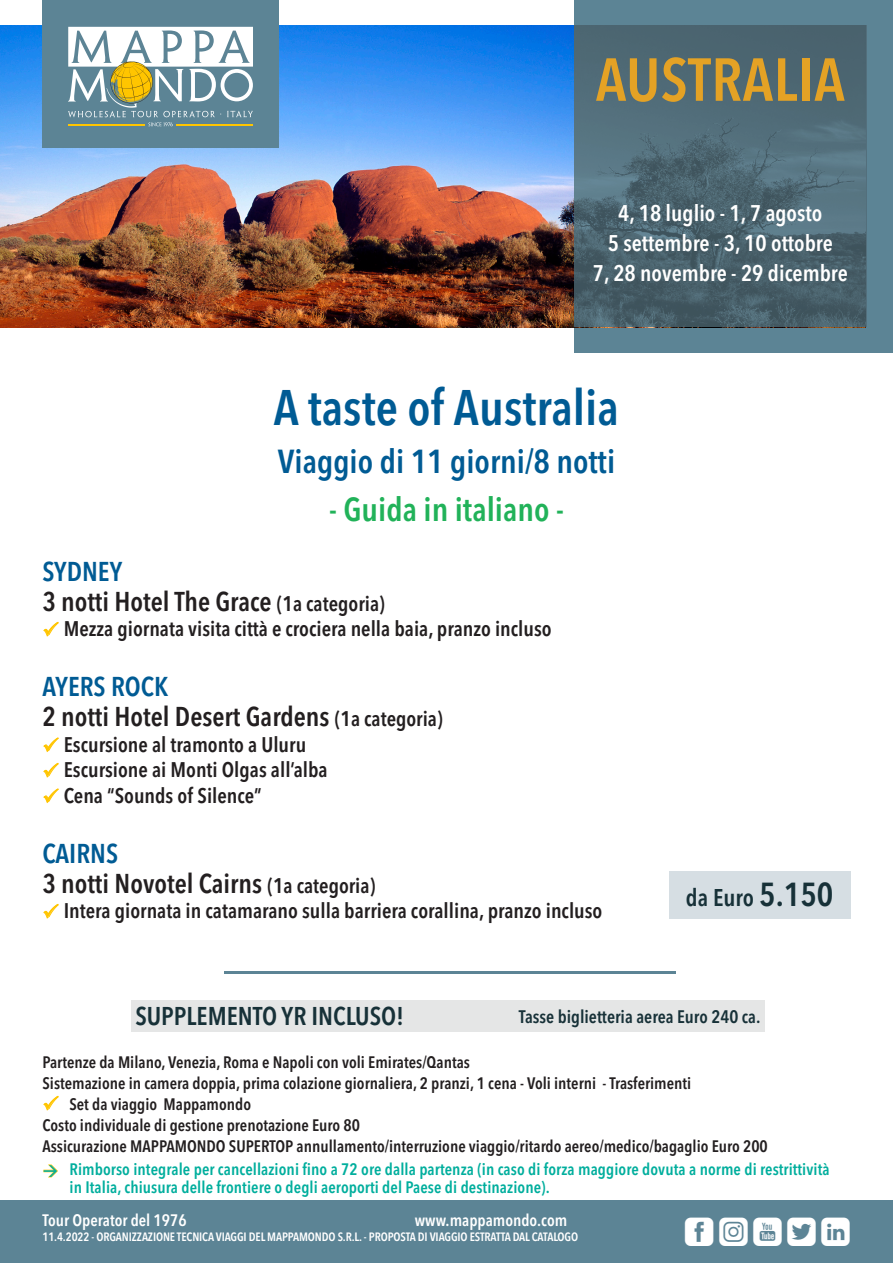
<style>
.page{position:relative;width:893px;height:1263px;background:#fff}
.page>*{position:absolute;margin:0;border:0;box-sizing:border-box;transform-origin:0 0}
.t1{font:600 condensed 60px "Avenir Next LT Pro";letter-spacing:.01em;color:#e4a225}
.t2{font:600 condensed 49.5px "Avenir Next LT Pro";color:#005b94}
.t3{font:36px "Mappamondoutil";letter-spacing:.125em;color:#fff}
.t4{font:600 condensed 33px "Avenir Next LT Pro";color:#005b94}
.t5{font:600 condensed 33px "Avenir Next LT Pro";color:#21b259}
.t6{font:600 condensed 27px "Avenir Next LT Pro";color:#231f20}
.t7{font:600 condensed 27px "Avenir Next LT Pro";color:#005b94}
.t8{font:600 condensed 25.5px "Avenir Next LT Pro";color:#173138}
.t9{font:600 condensed 24px "Avenir Next LT Pro";color:#173138}
.t10{font:600 condensed 22.5px "Avenir Next LT Pro";color:#fff}
.t11{font:600 condensed 21px "Avenir Next LT Pro";color:#231f20}
.t12{font:600 condensed 18px "Avenir Next LT Pro";color:#173138}
.t13{font:600 condensed 16.5px "Avenir Next LT Pro";color:#231f20}
.t14{font:600 condensed 16.5px/18px "Avenir Next LT Pro";letter-spacing:.005em;color:#00ae9d}
.t15{font:600 condensed 16.5px "Avenir Next LT Pro";color:#fff}
.t16{font:600 condensed 12px "Avenir Next LT Pro";letter-spacing:-.01em;color:#fff}
.s1{font-size:21px}
.s2{font-size:33px}
</style>
<div class="page">
<div style="left:0;top:1200px;width:893px;height:63px;background:#5c8495"></div>
<div style="left:669px;top:871px;width:181px;height:48px;background:#d6dee3"></div>
<div style="left:574px;top:0;width:319px;height:353px;background:#5c8495"></div>
<img style="left:0;top:26px;width:574px;height:301px">
<div style="left:43px;top:0;width:236px;height:148px;background:#5c8495"></div>
<svg style="left:68px;top:27px;width:185px;height:99px"></svg>
<svg style="left:574px;top:26px;width:293px;height:301px;fill:#4d6772"></svg>
<div style="left:131px;top:1000px;width:633px;height:31px;background:#e5e6e6"></div>
<hr style="left:224px;top:971px;width:451px;height:3px;background:#5c8495">
<svg style="left:43px;top:1095px;width:16px;height:16px"></svg>
<svg style="left:43px;top:1164px;width:15px;height:14px"></svg>
<svg style="left:43px;top:621px;width:16px;height:16px"></svg>
<svg style="left:43px;top:737px;width:16px;height:15px"></svg>
<svg style="left:43px;top:762px;width:16px;height:16px"></svg>
<svg style="left:43px;top:788px;width:16px;height:15px"></svg>
<svg style="left:43px;top:903px;width:16px;height:16px"></svg>
<p class="t1" style="left:596px;top:43px;width:250px">AUSTRALIA</p>
<p class="t10" style="left:618px;top:199px;width:206px">4, 18 luglio - 1, 7 agosto</p>
<p class="t10" style="left:608px;top:229px;width:226px">5 settembre - 3, 10 ottobre</p>
<p class="t10" style="left:593px;top:259px;width:256px">7, 28 novembre - 29 dicembre</p>
<p class="t2" style="left:274px;top:378px;width:347px">A taste of Australia</p>
<p class="t4" style="left:278px;top:442px;width:339px">Viaggio di 11 giorni/8 notti</p>
<p class="t5" style="left:329px;top:490px;width:236px">- Guida in italiano -</p>
<p class="t7" style="left:43px;top:555px;width:81px">SYDNEY</p>
<p class="t6" style="left:43px;top:585px;width:344px">3 notti Hotel The Grace <span class="s1">(1a categoria)</span></p>
<p class="t11" style="left:64px;top:616px;width:489px">Mezza giornata visita città e crociera nella baia, pranzo incluso</p>
<p class="t7" style="left:43px;top:670px;width:128px">AYERS ROCK</p>
<p class="t6" style="left:43px;top:700px;width:402px">2 notti Hotel Desert Gardens <span class="s1">(1a categoria)</span></p>
<p class="t11" style="left:64px;top:731px;width:244px">Escursione al tramonto a Uluru</p>
<p class="t11" style="left:64px;top:757px;width:265px">Escursione ai Monti Olgas all’alba</p>
<p class="t11" style="left:64px;top:782px;width:200px">Cena “Sounds of Silence”</p>
<p class="t7" style="left:43px;top:837px;width:77px">CAIRNS</p>
<p class="t6" style="left:43px;top:867px;width:334px">3 notti Novotel Cairns <span class="s1">(1a categoria)</span></p>
<p class="t11" style="left:64px;top:898px;width:540px">Intera giornata in catamarano sulla barriera corallina, pranzo incluso</p>
<p class="t9" style="left:686px;top:883px;width:149px">da Euro <span class="s2">5.150</span></p>
<p class="t8" style="left:135px;top:1000px;width:270px">SUPPLEMENTO YR INCLUSO!</p>
<p class="t12" style="left:519px;top:1006px;width:243px">Tasse biglietteria aerea Euro 240 ca.</p>
<p class="t13" style="left:43px;top:1052px;width:429px">Partenze da Milano, Venezia, Roma e Napoli con voli Emirates/Qantas</p>
<p class="t13" style="left:43px;top:1073px;width:650px">Sistemazione in camera doppia, prima colazione giornaliera, 2 pranzi, 1 cena - Voli interni - Trasferimenti</p>
<p class="t13" style="left:70px;top:1094px;width:183px">Set da viaggio Mappamondo</p>
<p class="t13" style="left:43px;top:1115px;width:319px">Costo individuale di gestione prenotazione Euro 80</p>
<p class="t13" style="left:43px;top:1136px;width:727px">Assicurazione MAPPAMONDO SUPERTOP annullamento/interruzione viaggio/ritardo aereo/medico/bagaglio Euro 200</p>
<p class="t14" style="left:70px;top:1160px;width:762px">Rimborso integrale per cancellazioni fino a 72 ore dalla partenza (in caso di forza maggiore dovuta a norme di restrittività in Italia, chiusura delle frontiere o degli aeroporti del Paese di destinazione).</p>
<p class="t15" style="left:43px;top:1210px;width:146px">Tour Operator del 1976</p>
<p class="t15" style="left:415px;top:1210px;width:154px">www.mappamondo.com</p>
<p class="t16" style="left:43px;top:1229px;width:537px">11.4.2022 - ORGANIZZAZIONE TECNICA VIAGGI DEL MAPPAMONDO S.R.L. - PROPOSTA DI VIAGGIO ESTRATTA DAL CATALOGO</p>
<p class="t3" style="left:685px;top:1212px;width:167px">fiytl</p>
</div>
